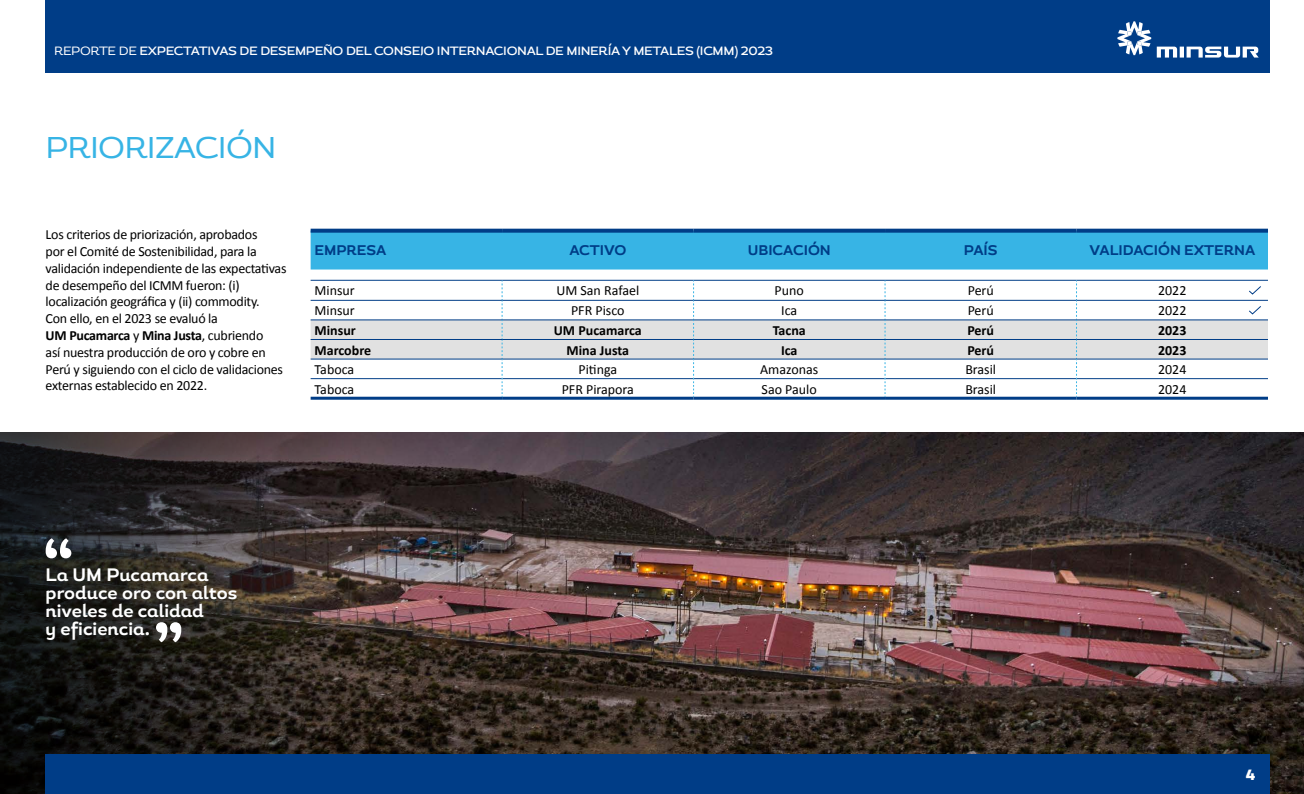
<style>
.page{position:relative;width:1304px;height:794px;background:#fff}
.page>*{position:absolute;margin:0;border:0;box-sizing:border-box;transform-origin:0 0}
.t1{font:30px "Magallanes";letter-spacing:-.025em;color:#37b4e5;scale:1.07 1}
.t2{font:700 18px/18px "Magallanes";color:#fff}
.t3{font:800 15px "Magallanes Cond";color:#fff;scale:1.07 1}
.t4{font:14px/16.8px "Calibri";letter-spacing:-.02em;color:#000}
.t5{font:700 14px "Calibri";color:#000}
.t6{font:14px "Calibri";color:#000}
.t7{font:700 14px "Magallanes";color:#003d87}
.t8{font:500 12px "Magallanes";letter-spacing:-.025em;color:#fff;scale:1.07 1}
.s1{font-weight:400}
.s2{font-weight:700}
</style>
<div class="page">
<img style="left:360px;top:432px;width:944px;height:362px">
<svg style="left:0;top:432px;width:360px;height:362px;background:#292422"></svg>
<div style="left:311px;top:233px;width:957px;height:36px;background:#37b4e5"></div>
<hr style="left:311px;top:397px;width:191px;height:3px;background:#003d87">
<hr style="left:502px;top:397px;width:192px;height:3px;background:#003d87">
<hr style="left:694px;top:397px;width:191px;height:3px;background:#003d87">
<hr style="left:885px;top:397px;width:191px;height:3px;background:#003d87">
<hr style="left:1076px;top:397px;width:192px;height:3px;background:#003d87">
<svg style="left:311px;top:229px;width:191px;height:4px"></svg>
<svg style="left:502px;top:229px;width:192px;height:4px"></svg>
<svg style="left:694px;top:229px;width:191px;height:4px"></svg>
<svg style="left:885px;top:229px;width:191px;height:4px"></svg>
<svg style="left:1076px;top:229px;width:192px;height:4px"></svg>
<svg style="left:46px;top:538px;width:25px;height:20px"></svg>
<svg style="left:156px;top:622px;width:25px;height:20px"></svg>
<svg style="left:311px;top:280px;width:957px;height:117px"></svg>
<div style="left:45px;top:754px;width:1225px;height:40px;background:#003d87"></div>
<div style="left:45px;top:0;width:1225px;height:72px;background:#003d87"></div>
<svg style="left:1157px;top:47px;width:102px;height:11px"></svg>
<svg style="left:1117px;top:21px;width:34px;height:34px"></svg>
<p class="t8" style="left:54px;top:43px;width:674px"><span class="s1">REPORTE DE</span> EXPECTATIVAS DE DESEMPEÑO DEL CONSEJO INTERNACIONAL DE MINERÍA Y METALES (ICMM) 2023</p>
<h1 class="t1" style="left:46px;top:128px;width:217px">PRIORIZACIÓN</h1>
<p class="t4" style="left:46px;top:225px;width:242px">Los criterios de priorización, aprobados<br>por el Comité de Sostenibilidad, para la validación independiente de las expectativas de desempeño del ICMM fueron: (i) localización geográfica y (ii) commodity.<br>Con ello, en el 2023 se evaluó la<br><span class="s2">UM Pucamarca</span> y <span class="s2">Mina Justa</span>, cubriendo<br>así nuestra producción de oro y cobre en Perú y siguiendo con el ciclo de validaciones externas establecido en 2022.</p>
<p class="t7" style="left:315px;top:241px;width:73px">EMPRESA</p>
<p class="t7" style="left:569px;top:241px;width:58px">ACTIVO</p>
<p class="t7" style="left:748px;top:241px;width:85px">UBICACIÓN</p>
<p class="t7" style="left:964px;top:241px;width:35px">PAÍS</p>
<p class="t7" style="left:1090px;top:241px;width:167px">VALIDACIÓN EXTERNA</p>
<p class="t4" style="left:315px;top:282px;width:42px">Minsur</p>
<p class="t6" style="left:556px;top:282px;width:84px">UM San Rafael</p>
<p class="t4" style="left:775px;top:282px;width:31px">Puno</p>
<p class="t4" style="left:968px;top:282px;width:28px">Perú</p>
<p class="t4" style="left:1158px;top:282px;width:30px">2022</p>
<p class="t4" style="left:315px;top:302px;width:42px">Minsur</p>
<p class="t6" style="left:571px;top:302px;width:55px">PFR Pisco</p>
<p class="t4" style="left:781px;top:302px;width:18px">Ica</p>
<p class="t4" style="left:968px;top:302px;width:28px">Perú</p>
<p class="t4" style="left:1158px;top:302px;width:30px">2022</p>
<p class="t5" style="left:315px;top:320px;width:43px">Minsur</p>
<p class="t5" style="left:554px;top:320px;width:89px">UM Pucamarca</p>
<p class="t5" style="left:773px;top:320px;width:35px">Tacna</p>
<p class="t5" style="left:967px;top:320px;width:28px">Perú</p>
<p class="t5" style="left:1158px;top:320px;width:30px">2023</p>
<p class="t5" style="left:315px;top:340px;width:58px">Marcobre</p>
<p class="t5" style="left:567px;top:340px;width:64px">Mina Justa</p>
<p class="t5" style="left:781px;top:340px;width:18px">Ica</p>
<p class="t5" style="left:967px;top:340px;width:28px">Perú</p>
<p class="t5" style="left:1158px;top:340px;width:30px">2023</p>
<p class="t4" style="left:315px;top:360px;width:41px">Taboca</p>
<p class="t4" style="left:578px;top:360px;width:40px">Pitinga</p>
<p class="t6" style="left:760px;top:361px;width:60px">Amazonas</p>
<p class="t4" style="left:965px;top:360px;width:32px">Brasil</p>
<p class="t4" style="left:1158px;top:360px;width:30px">2024</p>
<p class="t4" style="left:315px;top:380px;width:41px">Taboca</p>
<p class="t6" style="left:562px;top:380px;width:74px">PFR Pirapora</p>
<p class="t6" style="left:762px;top:380px;width:57px">Sao Paulo</p>
<p class="t4" style="left:965px;top:380px;width:32px">Brasil</p>
<p class="t4" style="left:1158px;top:380px;width:30px">2024</p>
<p class="t2" style="left:46px;top:566px;width:193px">La UM Pucamarca produce oro con altos niveles de calidad<br>y eficiencia.</p>
<p class="t3" style="left:1246px;top:765px;width:10px">4</p>
</div>
